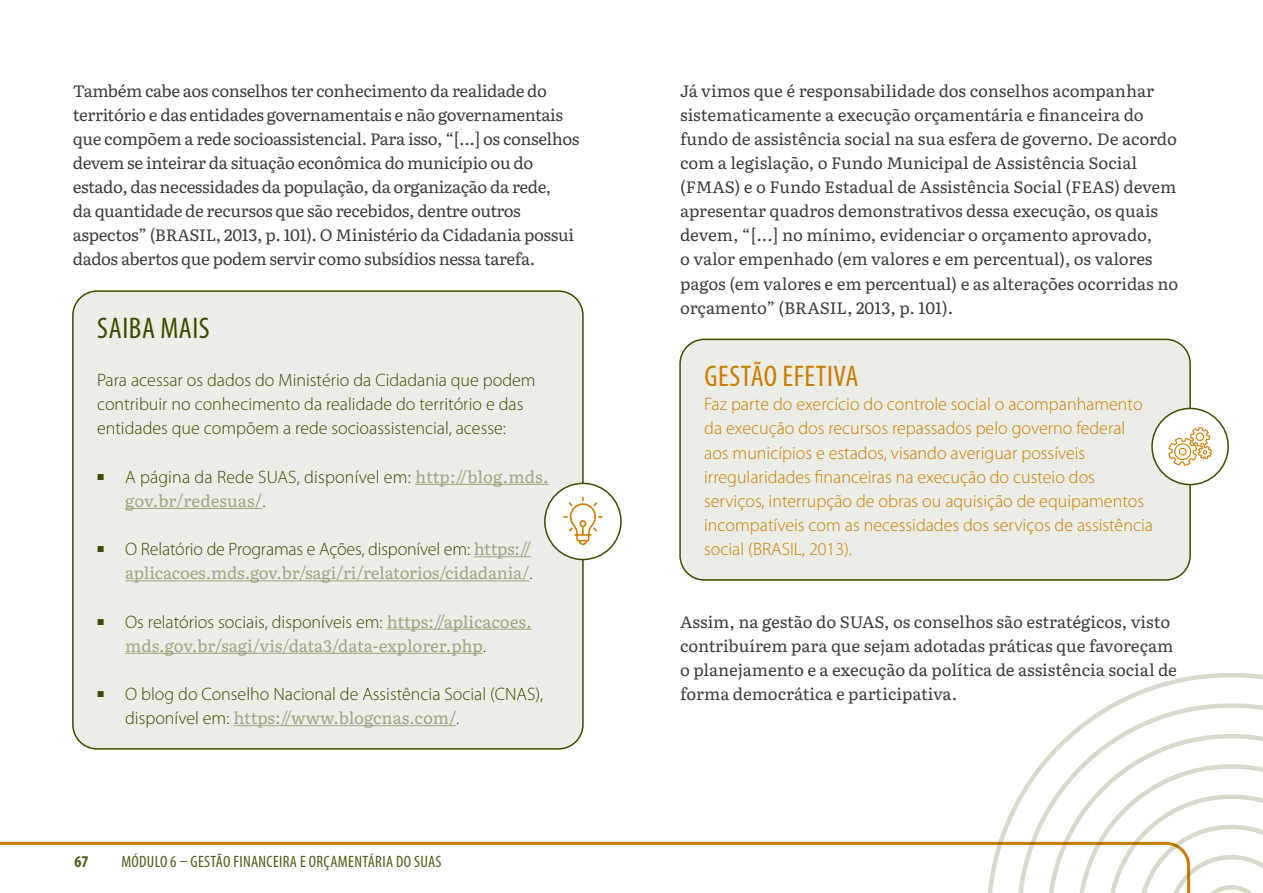
<style>
.page{position:relative;width:1263px;height:893px;background:#fff}
.page>*{position:absolute;margin:0;border:0;box-sizing:border-box;transform-origin:0 0}
.Gestão_efetiva_títul{font:condensed 30px "Myriad Pro";letter-spacing:.02em;color:#cc7d00}
.Saiba_mais_título{font:condensed 30px "Myriad Pro";letter-spacing:.02em;color:#404a00}
.Saiba_mais_texto{font:300 18px/24.2px "Myriad Pro";color:#404a00}
.Gestão_efetiva_texto{font:300 18px/24.2px "Myriad Pro";color:#cc7d00}
.Corpo_de_texto{font:16.5px/24.2px "Literata";letter-spacing:-.01em;color:#3c3c3b}
.t1{font:16.5px "Literata";letter-spacing:-.01em;color:#9fa480}
.t2{font:condensed 16.5px "Myriad Pro";letter-spacing:.02em;color:#535c1a}
.t3{font:700 condensed 16.5px "Myriad Pro";color:#535c1a}
.s1{font-family:"Literata";font-weight:400;font-size:16.5px;color:#9fa480}
.s2{font-family:"Myriad Pro";font-weight:300;font-size:18px;color:#404a00}
</style>
<div class="page">
<svg style="left:0;top:841px;width:985px;height:4px;background:#d89d3f"></svg>
<div style="left:73px;top:291px;width:510px;height:458px;background:#ecede6;border-radius:24px"></div>
<div style="left:72px;top:290px;width:512px;height:460px;border:2px solid #404a00;border-radius:24px"></div>
<hr style="left:415px;top:484px;width:134px;height:1px;background:#9fa480">
<hr style="left:125px;top:508px;width:137px;height:1px;background:#9fa480">
<hr style="left:474px;top:556px;width:57px;height:1px;background:#9fa480">
<hr style="left:125px;top:580px;width:404px;height:1px;background:#9fa480">
<hr style="left:387px;top:629px;width:144px;height:1px;background:#9fa480">
<hr style="left:125px;top:653px;width:358px;height:1px;background:#9fa480">
<hr style="left:233px;top:725px;width:223px;height:1px;background:#9fa480">
<div style="left:680px;top:339px;width:510px;height:241px;background:#ecede6;border-radius:24px"></div>
<div style="left:679px;top:339px;width:512px;height:242px;border:2px solid #404a00;border-radius:24px"></div>
<div style="left:545px;top:483px;width:76px;height:76px;background:#fff;border-radius:50%"></div>
<div style="left:544px;top:483px;width:78px;height:77px;border:2px solid #404a00;border-radius:50%"></div>
<svg style="left:563px;top:497px;width:39px;height:48px"></svg>
<div style="left:1152px;top:408px;width:76px;height:77px;background:#fff;border-radius:50%"></div>
<div style="left:1151px;top:408px;width:78px;height:77px;border:2px solid #404a00;border-radius:50%"></div>
<svg style="left:1168px;top:427px;width:44px;height:39px"></svg>
<svg style="left:985px;top:673px;width:278px;height:220px"></svg>
<p class="Corpo_de_texto" style="left:73px;top:77px;width:508px">Também cabe aos conselhos ter conhecimento da realidade do território e das entidades governamentais e não governamentais que compõem a rede socioassistencial. Para isso, “[...] os conselhos devem se inteirar da situação econômica do município ou do estado, das necessidades da população, da organização da rede,<br>da quantidade de recursos que são recebidos, dentre outros aspectos” (BRASIL, 2013, p. 101). O Ministério da Cidadania possui dados abertos que podem servir como subsídios nessa tarefa.</p>
<p class="Saiba_mais_título" style="left:97px;top:310px;width:114px">SAIBA MAIS</p>
<p class="Saiba_mais_texto" style="left:97px;top:368px;width:440px">Para acessar os dados do Ministério da Cidadania que podem contribuir no conhecimento da realidade do território e das entidades que compõem a rede socioassistencial, acesse:</p>
<p class="Saiba_mais_texto" style="left:97px;top:464px;width:450px"><sup>■</sup> A página da Rede SUAS, disponível em: <span class="s1">http://blog. mds.</span></p>
<p class="t1" style="left:125px;top:488px;width:142px">gov. br/redesuas/<span class="s2">.</span></p>
<p class="Saiba_mais_texto" style="left:97px;top:537px;width:436px"><sup>■</sup> O Relatório de Programas e Ações, disponível em: <span class="s1">https://</span></p>
<p class="t1" style="left:125px;top:560px;width:409px">aplicacoes. mds. gov. br/sagi/ri/relatorios/cidadania/<span class="s2">.</span></p>
<p class="Saiba_mais_texto" style="left:97px;top:609px;width:433px"><sup>■</sup> Os relatórios sociais, disponíveis em: <span class="s1">https://aplicacoes.</span></p>
<p class="t1" style="left:125px;top:633px;width:362px">mds.gov.br/sagi/vis/data3/data-explorer.php<span class="s2">.</span></p>
<p class="Saiba_mais_texto" style="left:97px;top:682px;width:448px"><sup>■</sup> O blog do Conselho Nacional de Assistência Social (CNAS),</p>
<p class="t1" style="left:125px;top:705px;width:336px"><span class="s2">disponível em:</span> https://www.blogcnas. com/<span class="s2">.</span></p>
<p class="t3" style="left:74px;top:851px;width:16px">67</p>
<p class="t2" style="left:121px;top:851px;width:322px">MÓDULO 6 – GESTÃO FINANCEIRA E ORÇAMENTÁRIA DO SUAS</p>
<p class="Corpo_de_texto" style="left:680px;top:77px;width:500px">Já vimos que é responsabilidade dos conselhos acompanhar sistematicamente a execução orçamentária e financeira do fundo de assistência social na sua esfera de governo. De acordo com a legislação, o Fundo Municipal de Assistência Social (FMAS) e o Fundo Estadual de Assistência Social (FEAS) devem apresentar quadros demonstrativos dessa execução, os quais devem, “[...] no mínimo, evidenciar o orçamento aprovado,<br>o valor empenhado (em valores e em percentual), os valores pagos (em valores e em percentual) e as alterações ocorridas no orçamento” (BRASIL, 2013, p. 101).</p>
<p class="Gestão_efetiva_títul" style="left:704px;top:358px;width:156px">GESTÃO EFETIVA</p>
<p class="Gestão_efetiva_texto" style="left:704px;top:392px;width:450px">Faz parte do exercício do controle social o acompanhamento da execução dos recursos repassados pelo governo federal aos municípios e estados, visando averiguar possíveis irregularidades financeiras na execução do custeio dos serviços, interrupção de obras ou aquisição de equipamentos incompatíveis com as necessidades dos serviços de assistência social (BRASIL, 2013).</p>
<p class="Corpo_de_texto" style="left:680px;top:608px;width:498px">Assim, na gestão do SUAS, os conselhos são estratégicos, visto contribuírem para que sejam adotadas práticas que favoreçam o planejamento e a execução da política de assistência social de forma democrática e participativa.</p>
</div>
